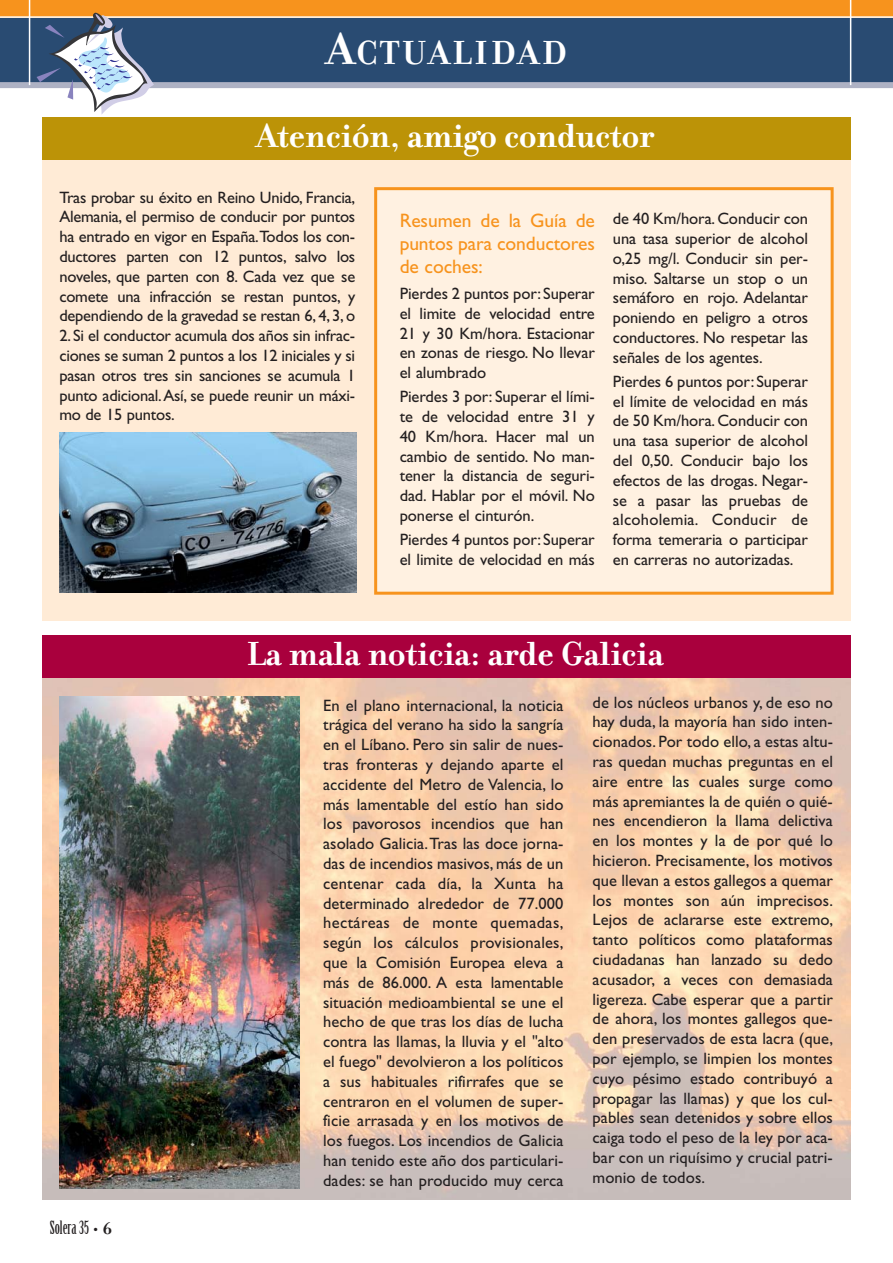
<style>
.page{position:relative;width:893px;height:1263px;background:#fff}
.page>*{position:absolute;margin:0;border:0;box-sizing:border-box;transform-origin:0 0}
.t1{font:700 36px "Filosofia";color:#fff}
.t2{font:700 36px "Filosofia";letter-spacing:.07em;color:#fff}
.t3{font:19.5px/23.4px "Gill Sans";letter-spacing:-.005em;color:#f7931d;text-align:justify}
.t4{font:18px "Birch";color:#231f20}
.t5{font:16.5px/19.8px "Gill Sans";letter-spacing:-.005em;color:#231f20;text-align:justify}
.s1{font-size:48px}
.s2{font-family:"Filosofia";font-weight:700}
</style>
<div class="page">
<div style="left:0;top:0;width:892px;height:85px;background:#294b72"></div>
<div style="left:0;top:0;width:892px;height:17px;background:#f7931d"></div>
<div style="left:0;top:82px;width:892px;height:6px;background:#aeb2c4"></div>
<hr style="left:29px;top:0;width:1px;height:85px;background:#fff">
<hr style="left:0;top:16px;width:892px;height:2px;background:#fff">
<div style="left:42px;top:155px;width:808px;height:466px;background:#ffebd6"></div>
<div style="left:42px;top:117px;width:808px;height:43px;background:#bc9307"></div>
<hr style="left:849px;top:0;width:2px;height:85px;background:#fff">
<img style="left:59px;top:696px;width:241px;height:493px">
<svg style="left:37px;top:13px;width:117px;height:101px"></svg>
<div style="left:42px;top:635px;width:808px;height:43px;background:#a9003d"></div>
<img style="left:59px;top:432px;width:297px;height:160px">
<div style="left:375px;top:189px;width:457px;height:404px;background:#fff1e1"></div>
<div style="left:374px;top:187px;width:459px;height:408px;border:3px solid #f7931d"></div>
<h1 class="t2" style="left:326px;top:41px;width:242px"><span class="s1">A</span>CTUALIDAD</h1>
<h1 class="t1" style="left:256px;top:123px;width:399px">Atención, amigo conductor</h1>
<p class="t5" style="left:59px;top:189px;width:297px">Tras probar su éxito en Reino Unido, Francia, Alemania, el permiso de conducir por puntos ha entrado en vigor en España.Todos los con&shy;ductores parten con 12 puntos, salvo los noveles, que parten con 8. Cada vez que se comete una infracción se restan puntos, y dependiendo de la gravedad se restan 6,4,3,o</p>
<p class="t5" style="left:59px;top:328px;width:297px">2. Si el conductor acumula dos años sin infrac&shy;ciones se suman 2 puntos a los 12 iniciales y si pasan otros tres sin sanciones se acumula 1 punto adicional.Así, se puede reunir un máxi&shy;mo de 15 puntos.</p>
<p class="t3" style="left:399px;top:210px;width:197px">Resumen de la Guía de puntos para conductores de coches:</p>
<p class="t5" style="left:399px;top:285px;width:197px">Pierdes 2 puntos por:Superar el limite de velocidad entre 21 y 30 Km/hora. Estacionar en zonas de riesgo. No llevar el alumbrado</p>
<p class="t5" style="left:399px;top:389px;width:197px">Pierdes 3 por: Superar el lími&shy;te de velocidad entre 31 y 40 Km/hora. Hacer mal un cambio de sentido. No man&shy;tener la distancia de seguri&shy;dad. Hablar por el móvil. No ponerse el cinturón.</p>
<p class="t5" style="left:399px;top:531px;width:197px">Pierdes 4 puntos por:Superar el limite de velocidad en más</p>
<p class="t5" style="left:613px;top:211px;width:197px">de 40 Km/hora.Conducir con una tasa superior de alcohol o,25 mg/l. Conducir sin per&shy;miso. Saltarse un stop o un semáforo en rojo. Adelantar poniendo en peligro a otros conductores. No respetar las señales de los agentes.</p>
<p class="t5" style="left:613px;top:373px;width:197px">Pierdes 6 puntos por:Superar el límite de velocidad en más de 50 Km/hora.Conducir con una tasa superior de alcohol del 0,50. Conducir bajo los efectos de las drogas. Negar&shy;se a pasar las pruebas de alcoholemia. Conducir de forma temeraria o participar en carreras no autorizadas.</p>
<h1 class="t1" style="left:246px;top:641px;width:419px">La mala noticia: arde Galicia</h1>
<p class="t4" style="left:50px;top:1220px;width:64px">Solera 35 <span class="s2">• 6</span></p>
<p class="t5" style="left:323px;top:697px;width:242px">En el plano internacional, la noticia trágica del verano ha sido la sangría en el Líbano. Pero sin salir de nues&shy;tras fronteras y dejando aparte el accidente del Metro de Valencia, lo más lamentable del estío han sido los pavorosos incendios que han asolado Galicia.Tras las doce jorna&shy;das de incendios masivos, más de un centenar cada día, la Xunta ha determinado alrededor de 77.000 hectáreas de monte quemadas, según los cálculos provisionales, que la Comisión Europea eleva a más de 86.000. A esta lamentable situación medioambiental se une el hecho de que tras los días de lucha contra las llamas, la lluvia y el "alto el fuego" devolvieron a los políticos a sus habituales rifirrafes que se centraron en el volumen de super&shy;ficie arrasada y en los motivos de los fuegos. Los incendios de Galicia han tenido este año dos particulari&shy;dades: se han producido muy cerca</p>
<p class="t5" style="left:592px;top:694px;width:242px">de los núcleos urbanos y, de eso no hay duda, la mayoría han sido inten&shy;cionados. Por todo ello, a estas altu&shy;ras quedan muchas preguntas en el aire entre las cuales surge como más apremiantes la de quién o quié&shy;nes encendieron la llama delictiva en los montes y la de por qué lo hicieron. Precisamente, los motivos que llevan a estos gallegos a quemar los montes son aún imprecisos.<br>Lejos de aclararse este extremo, tanto políticos como plataformas ciudadanas han lanzado su dedo acusador, a veces con demasiada ligereza. Cabe esperar que a partir de ahora, los montes gallegos que&shy;den preservados de esta lacra (que, por ejemplo, se limpien los montes cuyo pésimo estado contribuyó a propagar las llamas) y que los cul&shy;pables sean detenidos y sobre ellos caiga todo el peso de la ley por aca&shy;bar con un riquísimo y crucial patri&shy;monio de todos.</p>
</div>
